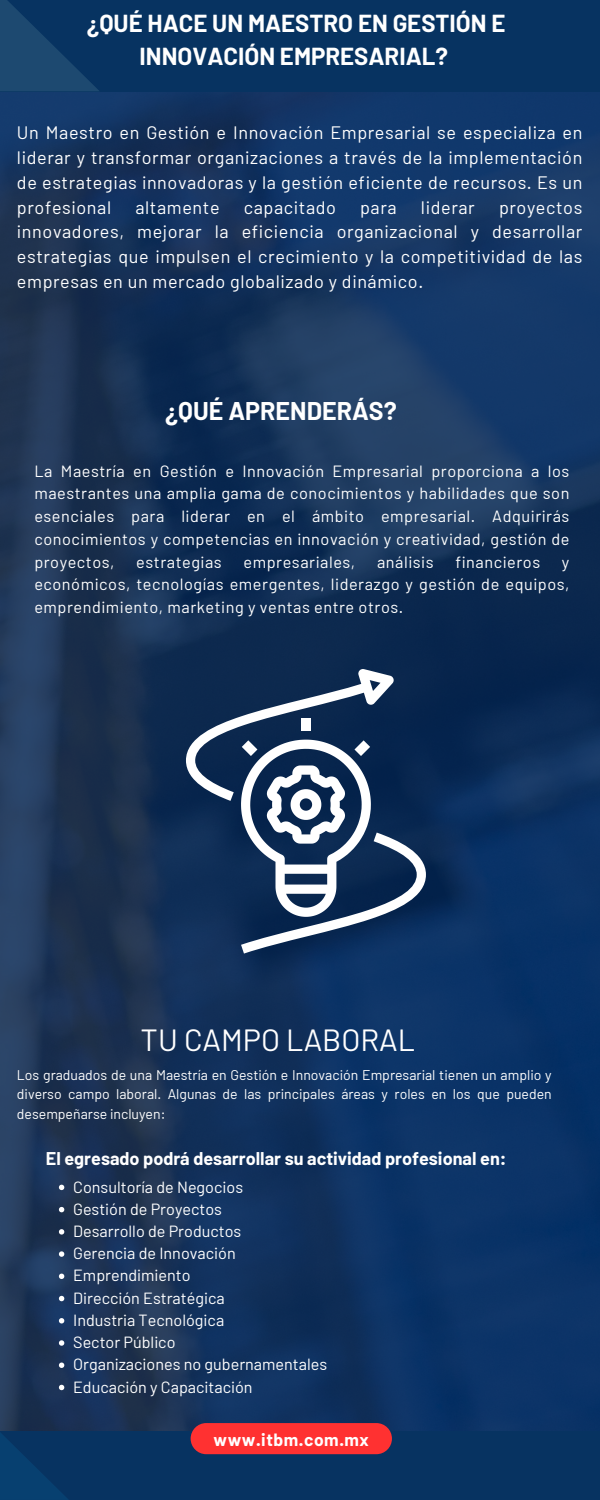
<style>
.page{position:relative;width:600px;height:1500px;background:#fff}
.page>*{position:absolute;margin:0;border:0;box-sizing:border-box;transform-origin:0 0}
.t1{font:30.6px "Barlow";color:#fff}
.t2{font:700 25px "Barlow";color:#fff}
.t3{font:700 24px/33px "Barlow";color:#fff;text-align:center}
.t4{font:18px/24.8px "Barlow";letter-spacing:.035em;color:#fff;text-align:justify}
.t5{font:700 18px "Barlow";color:#fff}
.t6{font:700 17.4px "Barlow";letter-spacing:.035em;color:#fff}
.t7{font:16.3px/22.7px "Barlow";letter-spacing:.035em;color:#fff;text-align:justify}
.t8{font:16.2px "Barlow";color:#fff}
.t9{font:14px/19.5px "Barlow";color:#fff;text-align:justify}
</style>
<div class="page">
<img style="left:0;top:92px;width:600px;height:1339px">
<div style="left:0;top:0;width:600px;height:92px;background:#073361"></div>
<svg style="left:0;top:0;width:99px;height:91px"></svg>
<div style="left:0;top:1431px;width:600px;height:69px;background:#073361"></div>
<svg style="left:0;top:1433px;width:68px;height:67px"></svg>
<div style="left:191px;top:1423px;width:201px;height:31px;background:#ff3131;border-radius:16px"></div>
<svg style="left:186px;top:669px;width:240px;height:285px"></svg>
<svg style="left:59px;top:1185px;width:5px;height:5px"></svg>
<svg style="left:59px;top:1207px;width:5px;height:5px"></svg>
<svg style="left:59px;top:1229px;width:5px;height:6px"></svg>
<svg style="left:59px;top:1251px;width:5px;height:6px"></svg>
<svg style="left:59px;top:1274px;width:5px;height:5px"></svg>
<svg style="left:59px;top:1296px;width:5px;height:5px"></svg>
<svg style="left:59px;top:1318px;width:5px;height:5px"></svg>
<svg style="left:59px;top:1340px;width:5px;height:6px"></svg>
<svg style="left:59px;top:1363px;width:5px;height:5px"></svg>
<svg style="left:59px;top:1385px;width:5px;height:5px"></svg>
<h4 class="t3" style="left:87px;top:6px;width:420px">¿QUÉ HACE UN MAESTRO EN GESTIÓN E<br>INNOVACIÓN EMPRESARIAL?</h4>
<h2 class="t4" style="left:17px;top:120px;width:567px">Un Maestro en Gestión e Innovación Empresarial se especializa en liderar y transformar organizaciones a través de la implementación de estrategias innovadoras y la gestión eficiente de recursos. Es un profesional</h2>
<h2 class="t4" style="left:135px;top:194px;width:86px">altamente</h2>
<h2 class="t4" style="left:244px;top:194px;width:94px">capacitado</h2>
<h2 class="t4" style="left:360px;top:194px;width:38px">para</h2>
<h2 class="t4" style="left:421px;top:194px;width:55px">liderar</h2>
<h2 class="t4" style="left:17px;top:194px;width:567px;text-indent:482px">proyectos innovadores, mejorar la eficiencia organizacional y desarrollar estrategias que impulsen el crecimiento y la competitividad de las empresas en un mercado globalizado y dinámico.</h2>
<h2 class="t2" style="left:165px;top:395px;width:233px">¿QUÉ APRENDERÁS?</h2>
<h4 class="t7" style="left:34px;top:459px;width:537px">La Maestría en Gestión e Innovación Empresarial proporciona a los maestrantes una amplia gama de conocimientos y habilidades que son esenciales para liderar en el ámbito empresarial. Adquirirás conocimientos y competencias en innovación y creatividad, gestión de proyectos,</h4>
<h4 class="t7" style="left:136px;top:550px;width:87px">estrategias</h4>
<h4 class="t7" style="left:244px;top:550px;width:113px">empresariales,</h4>
<h4 class="t7" style="left:377px;top:550px;width:58px">análisis</h4>
<h4 class="t7" style="left:455px;top:550px;width:86px">financieros</h4>
<h4 class="t7" style="left:34px;top:550px;width:537px;text-indent:528px">y económicos, tecnologías emergentes, liderazgo y gestión de equipos, emprendimiento, marketing y ventas entre otros.</h4>
<p class="t1" style="left:141px;top:1020px;width:276px">TU CAMPO LABORAL</p>
<p class="t9" style="left:17px;top:1064px;width:536px">Los graduados de una Maestría en Gestión e Innovación Empresarial tienen un amplio y diverso campo laboral. Algunas de las principales áreas y roles en los que pueden desempeñarse incluyen:</p>
<p class="t5" style="left:46px;top:1147px;width:462px">El egresado podrá desarrollar su actividad profesional en:</p>
<h1 class="t8" style="left:73px;top:1176px;width:171px">Consultoría de Negocios</h1>
<p class="t8" style="left:73px;top:1199px;width:150px">Gestión de Proyectos</p>
<h3 class="t8" style="left:73px;top:1221px;width:170px">Desarrollo de Productos</h3>
<p class="t8" style="left:73px;top:1243px;width:164px">Gerencia de Innovación</p>
<p class="t8" style="left:73px;top:1265px;width:119px">Emprendimiento</p>
<p class="t8" style="left:73px;top:1287px;width:153px">Dirección Estratégica</p>
<p class="t8" style="left:73px;top:1310px;width:153px">Industria Tecnológica</p>
<p class="t8" style="left:73px;top:1332px;width:104px">Sector Público</p>
<p class="t8" style="left:73px;top:1354px;width:256px">Organizaciones no gubernamentales</p>
<p class="t8" style="left:73px;top:1376px;width:181px">Educación y Capacitación</p>
<p class="t6" style="left:214px;top:1428px;width:157px">www.itbm.com.mx</p>
</div>
